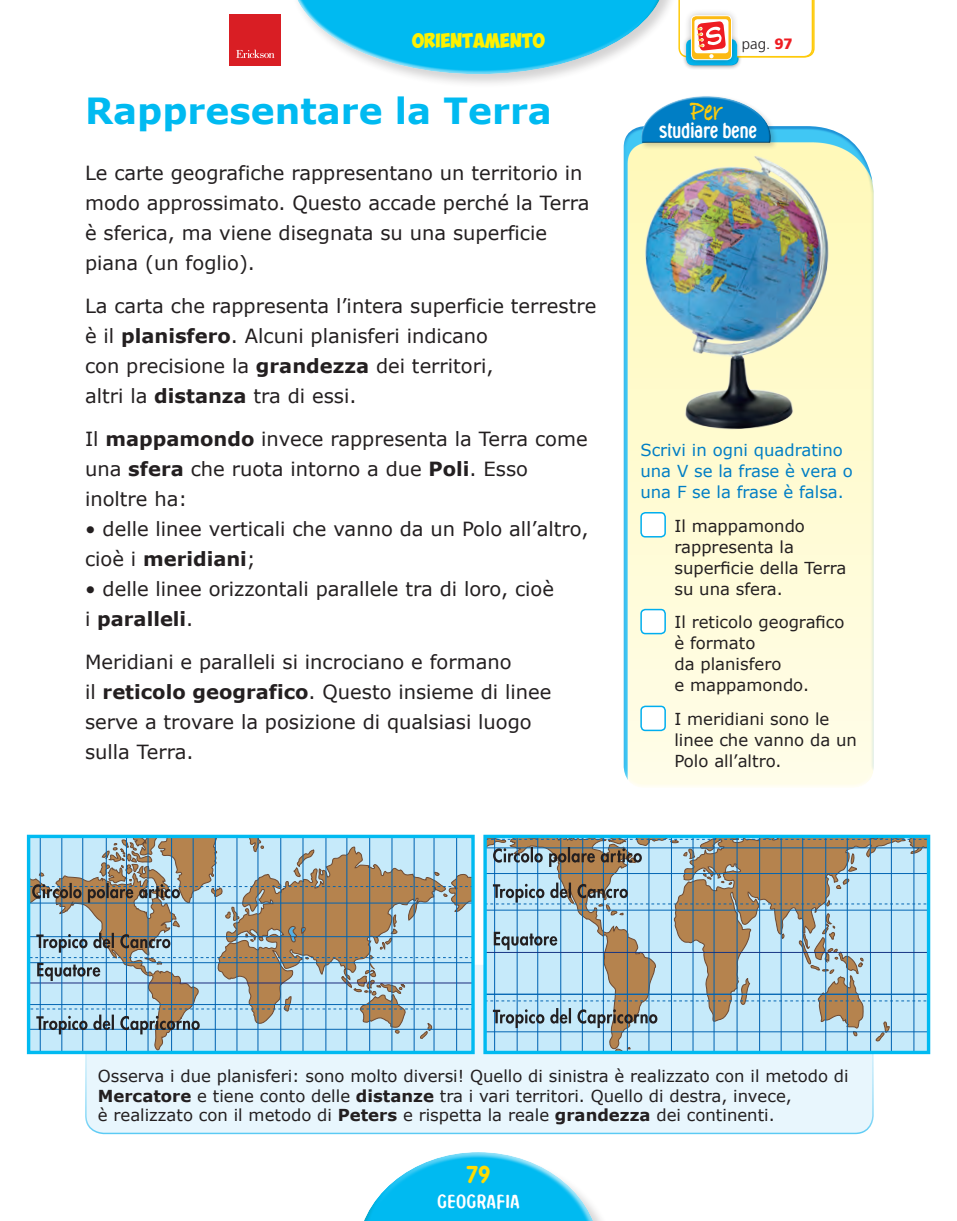
<style>
.page{position:relative;width:957px;height:1221px;background:#fff}
.page>*{position:absolute;margin:0;border:0;box-sizing:border-box;transform-origin:0 0}
.t1{font:700 36px "Verdana";color:#00baf1}
.t2{font:30.75px "Bradley Hand ITCTT Bold";color:#feca0a;scale:.8 1}
.t3{font:700 24px "Oculus";letter-spacing:-.02em;color:#fff;scale:.8 1}
.t4{font:700 24px "VAG Rounded";color:#ffdc01;scale:.9 1}
.t5{font:700 21.3px "Oculus";color:#fff;scale:.93 1}
.t6{font:19.5px/30px "Verdana";color:#231f20}
.t7{font:700 19.05px "obelixmpopentype";color:#fff101;scale:.93 1}
.t8{font:16.5px/21px "Verdana";color:#231f20}
.t9{font:16.5px/21px "Verdana";color:#007ec5}
.t10{font:300 15px "Frutiger";color:#231f20}
.t11{font:900 15px "Frutiger";color:#ee1d23}
.s1{font-weight:900;color:#ee1d23}
.s2{font-weight:700}
</style>
<div class="page">
<div style="left:619px;top:765px;width:259px;height:27px;background:#fff;opacity:.75"></div>
<div style="left:619px;top:122px;width:259px;height:649px;background:#007ec5;opacity:.5"></div>
<div style="left:639px;top:94px;width:139px;height:57px;background:#231f20;opacity:.2"></div>
<div style="left:639px;top:94px;width:130px;height:49px;background:#fff;opacity:.75"></div>
<div style="left:640px;top:116px;width:133px;height:27px;background:#231f20;opacity:.75"></div>
<div style="left:641px;top:512px;width:24px;height:24px;background:#fff;border-radius:4px"></div>
<div style="left:640px;top:512px;width:26px;height:25px;border:2px solid #00aeef;border-radius:4px"></div>
<div style="left:641px;top:609px;width:24px;height:24px;background:#fff;border-radius:4px"></div>
<div style="left:640px;top:608px;width:26px;height:26px;border:2px solid #00aeef;border-radius:4px"></div>
<div style="left:641px;top:706px;width:24px;height:24px;background:#fff;border-radius:4px"></div>
<div style="left:640px;top:705px;width:26px;height:26px;border:2px solid #00aeef;border-radius:4px"></div>
<img style="left:619px;top:141px;width:254px;height:326px">
<div style="left:86px;top:964px;width:787px;height:169px;background:#e8f6fd;border-radius:18px"></div>
<div style="left:85px;top:963px;width:789px;height:171px;border:2px solid #00aeef;border-radius:18px"></div>
<svg style="left:31px;top:838px;width:440px;height:212px;background:#aab8b9"></svg>
<div style="left:27px;top:834px;width:448px;height:220px;border:3px solid #00baf1"></div>
<svg style="left:487px;top:838px;width:439px;height:212px;background:#abbdc1"></svg>
<div style="left:483px;top:834px;width:447px;height:220px;border:3px solid #00baf1"></div>
<svg style="left:680px;top:0;width:134px;height:69px"></svg>
<div style="left:289px;top:0;width:391px;height:89px;background:#231f20;opacity:.2"></div>
<svg style="left:653px;top:27px;width:13px;height:47px"></svg>
<div style="left:287px;top:0;width:366px;height:76px;background:#fff;opacity:.75"></div>
<div style="left:297px;top:0;width:373px;height:27px;background:#f36e21;opacity:.5"></div>
<div style="left:366px;top:1145px;width:240px;height:75px;background:#fff;opacity:.75"></div>
<div style="left:350px;top:1190px;width:247px;height:30px;background:#f36e21;opacity:.5"></div>
<div style="left:230px;top:14px;width:51px;height:51px;background:#d91e24"></div>
<svg style="left:236px;top:50px;width:38px;height:8px"></svg>
<p class="t7" style="left:412px;top:28px;width:144px">ORIENTAMENTO</p>
<p class="t10" style="left:742px;top:36px;width:52px">pag. <span class="s1">97</span></p>
<p class="t11" style="left:776px;top:35px;width:29px">000</p>
<h1 class="t1" style="left:85px;top:88px;width:468px">Rappresentare la Terra</h1>
<p class="t6" style="left:85px;top:158px;width:506px">Le carte geografiche rappresentano un territorio in modo approssimato. Questo accade perché la Terra è sferica, ma viene disegnata su una superficie piana (un foglio).</p>
<p class="t6" style="left:85px;top:290px;width:513px">La carta che rappresenta l’intera superficie terrestre è il <span class="s2">planisfero</span>. Alcuni planisferi indicano<br>con precisione la <span class="s2">grandezza</span> dei territori,<br>altri la <span class="s2">distanza</span> tra di essi.</p>
<p class="t6" style="left:85px;top:423px;width:504px">Il <span class="s2">mappamondo</span> invece rappresenta la Terra come una <span class="s2">sfera</span> che ruota intorno a due <span class="s2">Poli</span>. Esso inoltre ha:</p>
<p class="t6" style="left:85px;top:513px;width:505px">• delle linee verticali che vanno da un Polo all’altro, cioè i <span class="s2">meridiani</span>;</p>
<p class="t6" style="left:85px;top:573px;width:470px">• delle linee orizzontali parallele tra di loro, cioè i <span class="s2">paralleli</span>.</p>
<p class="t6" style="left:85px;top:646px;width:468px">Meridiani e paralleli si incrociano e formano<br>il <span class="s2">reticolo geografico</span>. Questo insieme di linee serve a trovare la posizione di qualsiasi luogo sulla Terra.</p>
<h2 class="t2" style="left:690px;top:93px;width:41px">Per</h2>
<p class="t3" style="left:659px;top:119px;width:123px">studiare bene</p>
<p class="t9" style="left:640px;top:438px;width:214px">Scrivi in ogni quadratino una V se la frase è vera o una F se la frase è falsa.</p>
<p class="t8" style="left:674px;top:514px;width:174px">Il mappamondo rappresenta la superficie della Terra su una sfera.</p>
<p class="t8" style="left:674px;top:611px;width:172px">Il reticolo geografico è formato<br>da planisfero<br>e mappamondo.</p>
<p class="t8" style="left:674px;top:708px;width:184px">I meridiani sono le linee che vanno da un<br>Polo all’altro.</p>
<p class="t8" style="left:98px;top:1065px;width:752px;line-height:19.8px">Osserva i due planisferi: sono molto diversi! Quello di sinistra è realizzato con il metodo di<br><span class="s2">Mercatore</span> e tiene conto delle <span class="s2">distanze</span> tra i vari territori. Quello di destra, invece,<br>è realizzato con il metodo di <span class="s2">Peters</span> e rispetta la reale <span class="s2">grandezza</span> dei continenti.</p>
<p class="t4" style="left:466px;top:1160px;width:28px">79</p>
<p class="t5" style="left:437px;top:1190px;width:91px">GEOGRAFIA</p>
</div>
